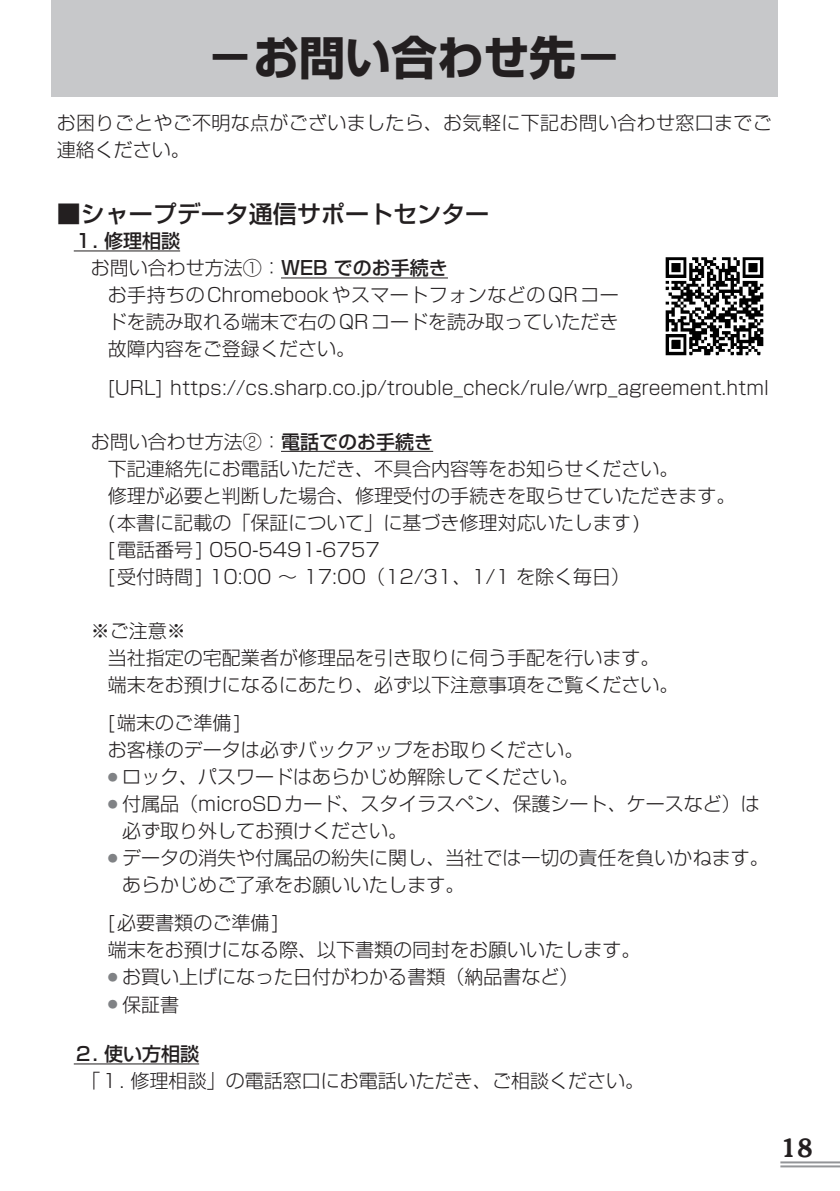
<style>
.page{position:relative;width:840px;height:1191px;background:#fff}
.page>*{position:absolute;margin:0;border:0;box-sizing:border-box;transform-origin:0 0}
.t1{font:700 46px "Shin Go Pro";color:#231f20}
.t2{font:26px "MO Suuji HA H Dn";color:#231f20}
.t3{font:500 24px "Shin Go Pro";color:#231f20}
.t4{font:300 19px/27px "Shin Go Pro";color:#231f20}
.t5{font:300 19px "Shin Go Pro";letter-spacing:.025em;color:#231f20}
.t6{font:500 19px "Shin Go Pro";color:#231f20}
.s1{font-weight:500}
</style>
<div class="page">
<div style="left:51px;top:0;width:726px;height:96px;background:#c7c8ca"></div>
<svg style="left:780px;top:1163px;width:59px;height:1px"></svg>
<hr style="left:780px;top:1161px;width:59px;height:2px;background:#939598">
<hr style="left:780px;top:1165px;width:59px;height:2px;background:#939598">
<hr style="left:74px;top:250px;width:106px;height:1px;background:#231f20">
<hr style="left:281px;top:277px;width:166px;height:1px;background:#231f20">
<hr style="left:281px;top:451px;width:152px;height:1px;background:#231f20">
<hr style="left:74px;top:1063px;width:125px;height:1px;background:#231f20">
<img style="left:665px;top:257px;width:99px;height:99px">
<h1 class="t1" style="left:207px;top:21px;width:416px">−お問い合わせ先−</h1>
<p class="t4" style="left:57px;top:107px;width:716px">お困りごとやご不明な点がございましたら、お気軽に下記お問い合わせ窓口までご連絡ください。</p>
<p class="t3" style="left:57px;top:194px;width:433px">■シャープデータ通信サポートセンター</p>
<p class="t6" style="left:74px;top:225px;width:108px">１. 修理相談</p>
<p class="t4" style="left:91px;top:252px;width:358px">お問い合わせ方法①：<span class="s1">WEB でのお手続き</span></p>
<p class="t5" style="left:108px;top:279px;width:512px">お手持ちのChromebookやスマートフォンなどのQRコー</p>
<p class="t4" style="left:108px;top:306px;width:512px">ドを読み取れる端末で右のQRコードを読み取っていただき</p>
<p class="t4" style="left:108px;top:333px;width:249px">故障内容をご登録ください。</p>
<p class="t4" style="left:108px;top:371px;width:662px">[URL] https://cs.sharp.co.jp/trouble_check/rule/wrp_agreement.html</p>
<p class="t4" style="left:108px;top:425px;width:629px;text-indent:-17px">お問い合わせ方法②：<span class="s1">電話でのお手続き<br></span>下記連絡先にお電話いただき、不具合内容等をお知らせください。<br>修理が必要と判断した場合、修理受付の手続きを取らせていただきます。(本書に記載の「保証について」に基づき修理対応いたします)<br>[電話番号] 050-5491-6757<br>[受付時間] 10:00 ～ 17:00（12/31、1/1 を除く毎日）</p>
<p class="t4" style="left:108px;top:614px;width:572px;text-indent:-17px">※ご注意※<br>当社指定の宅配業者が修理品を引き取りに伺う手配を行います。端末をお預けになるにあたり、必ず以下注意事項をご覧ください。</p>
<p class="t4" style="left:108px;top:707px;width:477px">[端末のご準備]<br>お客様のデータは必ずバックアップをお取りください。</p>
<p class="t4" style="left:108px;top:761px;width:472px"><sup>●</sup> ロック、パスワードはあらかじめ解除してください。</p>
<p class="t4" style="left:122px;top:788px;width:639px;text-indent:-14px"><sup>●</sup> 付属品（microSDカード、スタイラスペン、保護シート、ケースなど）は必ず取り外してお預けください。</p>
<p class="t4" style="left:122px;top:842px;width:647px;text-indent:-14px"><sup>●</sup> データの消失や付属品の紛失に関し、当社では一切の責任を負いかねます。あらかじめご了承をお願いいたします。</p>
<p class="t4" style="left:108px;top:907px;width:534px">[必要書類のご準備]<br>端末をお預けになる際、以下書類の同封をお願いいたします。</p>
<p class="t4" style="left:108px;top:961px;width:472px"><sup>●</sup> お買い上げになった日付がわかる書類（納品書など）</p>
<p class="t4" style="left:108px;top:988px;width:73px"><sup>●</sup> 保証書</p>
<p class="t6" style="left:74px;top:1038px;width:127px">２. 使い方相談</p>
<p class="t4" style="left:81px;top:1065px;width:564px">「１. 修理相談」の電話窓口にお電話いただき、ご相談ください。</p>
<h2 class="t2" style="left:780px;top:1137px;width:34px">18</h2>
</div>
